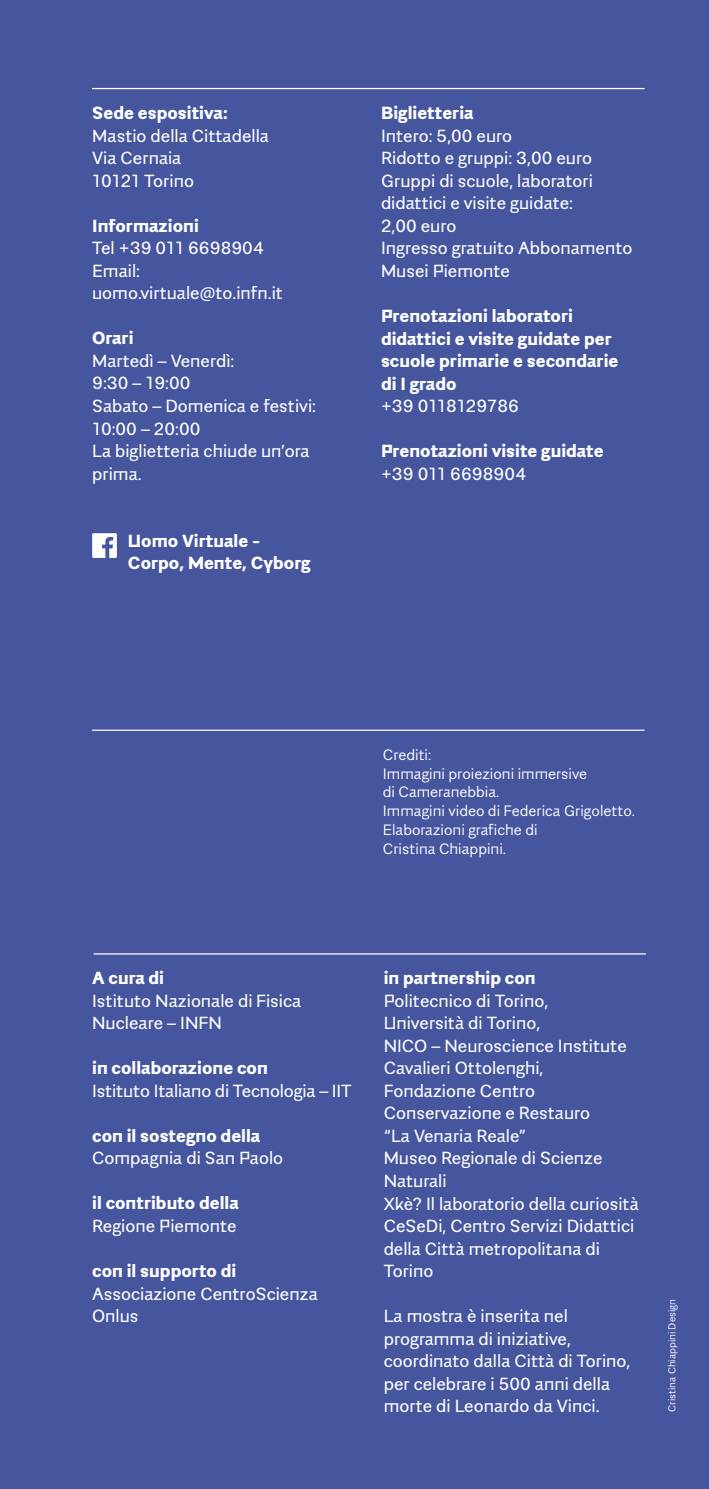
<style>
.page{position:relative;width:709px;height:1489px;background:#fff}
.page>*{position:absolute;margin:0;border:0;box-sizing:border-box;transform-origin:0 0}
.t1{font:17.5px/22.5px "Alergiaremix";color:#fff}
.t2{font:700 17.5px/22.5px "Alergiaremix";color:#fff}
.t3{font:300 15px/18.8px "Alergiaremix";color:#fff}
.t4{font:300 10px "Alergiaremix";color:#fff}
</style>
<div class="page">
<div style="left:0;top:0;width:709px;height:1488px;background:#46569e"></div>
<svg style="left:92px;top:533px;width:25px;height:25px"></svg>
<hr style="left:92px;top:729px;width:552px;height:1px;background:#fff">
<hr style="left:92px;top:88px;width:552px;height:1px;background:#fff">
<hr style="left:94px;top:953px;width:552px;height:1px;background:#fff">
<p class="t2" style="left:92px;top:100px;width:137px">Sede espositiva:</p>
<p class="t1" style="left:92px;top:123px;width:178px">Mastio della Cittadella<br>Via Cernaia<br>10121 Torino</p>
<p class="t2" style="left:92px;top:213px;width:108px">Informazioni</p>
<p class="t1" style="left:92px;top:235px;width:192px">Tel +39 011 6698904<br>Email: uomo.virtuale@to.infn.it</p>
<p class="t2" style="left:92px;top:325px;width:43px">Orari</p>
<p class="t1" style="left:92px;top:348px;width:225px">Martedì – Venerdì:<br>9:30 – 19:00<br>Sabato – Domenica e festivi:<br>10:00 – 20:00<br>La biglietteria chiude un’ora prima.</p>
<p class="t2" style="left:128px;top:527px;width:184px">Uomo Virtuale -<br>Corpo, Mente, Cyborg</p>
<p class="t2" style="left:381px;top:100px;width:94px">Biglietteria</p>
<p class="t1" style="left:381px;top:123px;width:253px">Intero: 5,00 euro<br>Ridotto e gruppi: 3,00 euro<br>Gruppi di scuole, laboratori didattici e visite guidate:<br>2,00 euro<br>Ingresso gratuito Abbonamento<br>Musei Piemonte</p>
<p class="t2" style="left:381px;top:303px;width:239px">Prenotazioni laboratori didattici e visite guidate per scuole primarie e secondarie di I grado</p>
<p class="t1" style="left:381px;top:393px;width:139px">+39 0118129786</p>
<p class="t2" style="left:381px;top:438px;width:224px">Prenotazioni visite guidate</p>
<p class="t1" style="left:381px;top:461px;width:147px">+39 011 6698904</p>
<p class="t3" style="left:383px;top:744px;width:254px">Crediti:<br>Immagini proiezioni immersive<br>di Cameranebbia.<br>Immagini video di Federica Grigoletto.<br>Elaborazioni grafiche di<br>Cristina Chiappini.</p>
<p class="t2" style="left:92px;top:965px;width:73px">A cura di</p>
<p class="t1" style="left:92px;top:988px;width:211px">Istituto Nazionale di Fisica<br>Nucleare – INFN</p>
<p class="t2" style="left:92px;top:1055px;width:177px">in collaborazione con</p>
<p class="t1" style="left:92px;top:1078px;width:261px">Istituto Italiano di Tecnologia – IIT</p>
<p class="t2" style="left:92px;top:1122px;width:170px">con il sostegno della</p>
<p class="t1" style="left:92px;top:1145px;width:193px">Compagnia di San Paolo</p>
<p class="t2" style="left:92px;top:1190px;width:148px">il contributo della</p>
<p class="t1" style="left:92px;top:1213px;width:146px">Regione Piemonte</p>
<p class="t2" style="left:92px;top:1257px;width:146px">con il supporto di</p>
<p class="t1" style="left:92px;top:1280px;width:227px">Associazione CentroScienza<br>Onlus</p>
<p class="t2" style="left:384px;top:965px;width:154px">in partnership con</p>
<p class="t1" style="left:384px;top:988px;width:256px">Politecnico di Torino,<br>Università di Torino,<br>NICO – Neuroscience Institute<br>Cavalieri Ottolenghi,<br>Fondazione Centro<br>Conservazione e Restauro<br>“La Venaria Reale”<br>Museo Regionale di Scienze<br>Naturali<br>Xkè? Il laboratorio della curiosità<br>CeSeDi, Centro Servizi Didattici della Città metropolitana di<br>Torino</p>
<p class="t1" style="left:384px;top:1303px;width:248px">La mostra è inserita nel programma di iniziative, coordinato dalla Città di Torino, per celebrare i 500 anni della morte di Leonardo da Vinci.</p>
<p class="t4" style="left:664px;top:1411px;width:114px;rotate:-90deg">Cristina Chiappini Design</p>
</div>
